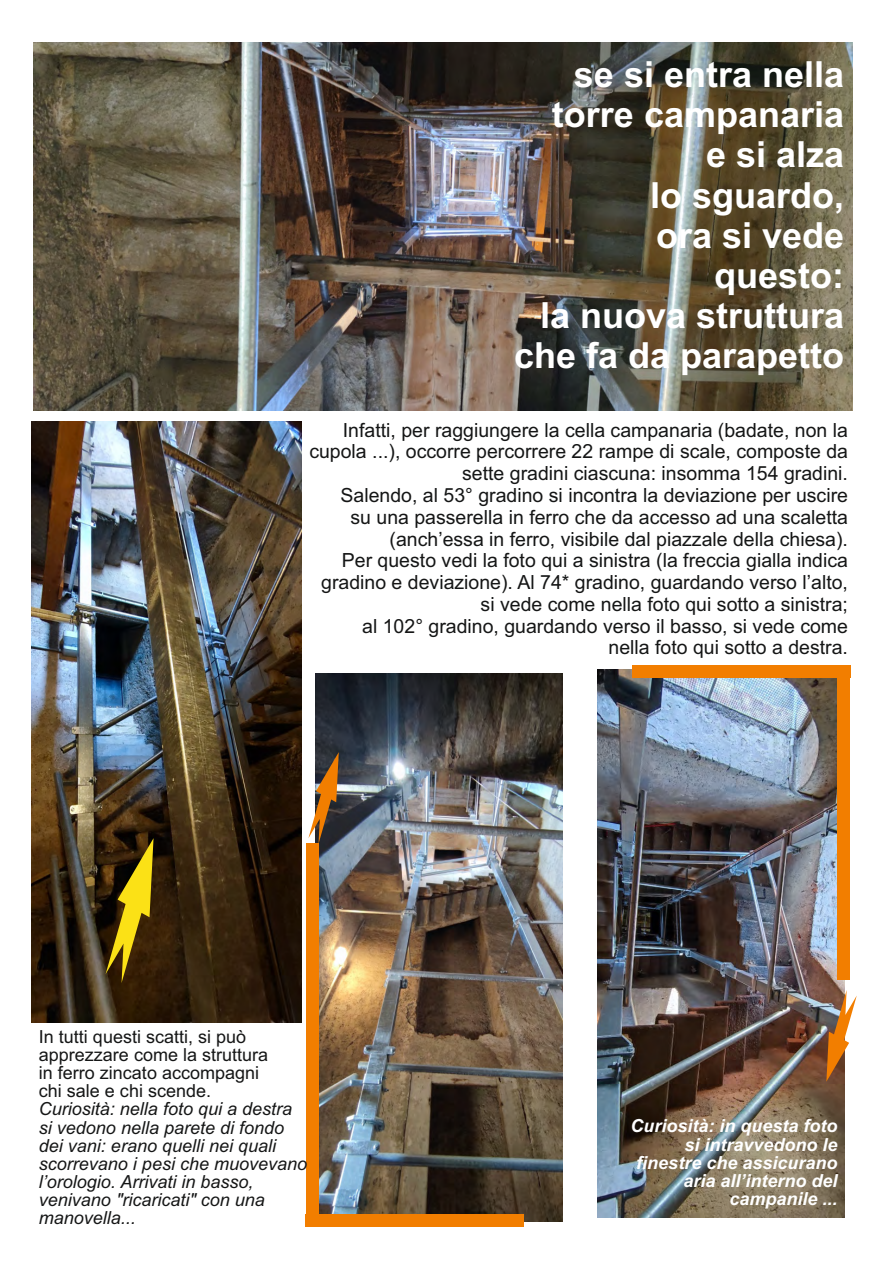
<style>
.page{position:relative;width:893px;height:1263px;background:#fff}
.page>*{position:absolute;margin:0;border:0;box-sizing:border-box;transform-origin:0 0}
.t1{font:700 36px/40.2px "Arial";color:#fff;text-align:right}
.t2{font:19.5px/21.8px "Arial";color:#151616;text-align:right}
.t3{font:italic 18px/18.1px "Arial";color:#151616}
.t4{font:18px/18.1px "Arial";color:#151616}
.t5{font:italic 700 18px/18.1px "Arial";color:#fff;text-align:right}
</style>
<div class="page">
<img style="left:33px;top:43px;width:819px;height:368px">
<img style="left:31px;top:421px;width:271px;height:601px">
<img style="left:316px;top:674px;width:246px;height:547px">
<img style="left:597px;top:669px;width:247px;height:549px">
<svg style="left:106px;top:838px;width:48px;height:145px;background:#715b0b"></svg>
<div style="left:306px;top:843px;width:13px;height:378px;background:#f27e00"></div>
<div style="left:305px;top:1214px;width:219px;height:13px;background:#f27e00"></div>
<svg style="left:308px;top:752px;width:31px;height:92px"></svg>
<div style="left:837px;top:670px;width:13px;height:309px;background:#f27e00"></div>
<div style="left:632px;top:665px;width:219px;height:12px;background:#f27e00"></div>
<svg style="left:826px;top:990px;width:31px;height:92px"></svg>
<h1 class="t1" style="left:514px;top:57px;width:332px">se si entra nella torre campanaria<br>e si alza<br>lo sguardo,<br>ora si vede<br>questo:<br>la nuova struttura che fa da parapetto</h1>
<p class="t2" style="left:309px;top:421px;width:540px">Infatti, per raggiungere la cella campanaria (badate, non la cupola ...), occorre percorrere 22 rampe di scale, composte da sette gradini ciascuna: insomma 154 gradini.<br>Salendo, al 53° gradino si incontra la deviazione per uscire<br>su una passerella in ferro che da accesso ad una scaletta (anch’essa in ferro, visibile dal piazzale della chiesa).<br>Per questo vedi la foto qui a sinistra (la freccia gialla indica gradino e deviazione). Al 74* gradino, guardando verso l’alto, si vede come nella foto qui sotto a sinistra;<br>al 102° gradino, guardando verso il basso, si vede come<br>nella foto qui sotto a destra.</p>
<p class="t4" style="left:39px;top:1029px;width:231px">In tutti questi scatti, si può apprezzare come la struttura in ferro zincato accompagni chi sale e chi scende.</p>
<p class="t3" style="left:39px;top:1102px;width:270px">Curiosità: nella foto qui a destra si vedono nella parete di fondo dei vani: erano quelli nei quali scorrevano i pesi che muovevano l’orologio. Arrivati in basso, venivano "ricaricati" con una manovella...</p>
<p class="t5" style="left:630px;top:1119px;width:209px">Curiosità: in questa foto si intravvedono le finestre che assicurano aria all’interno del campanile ...</p>
</div>
